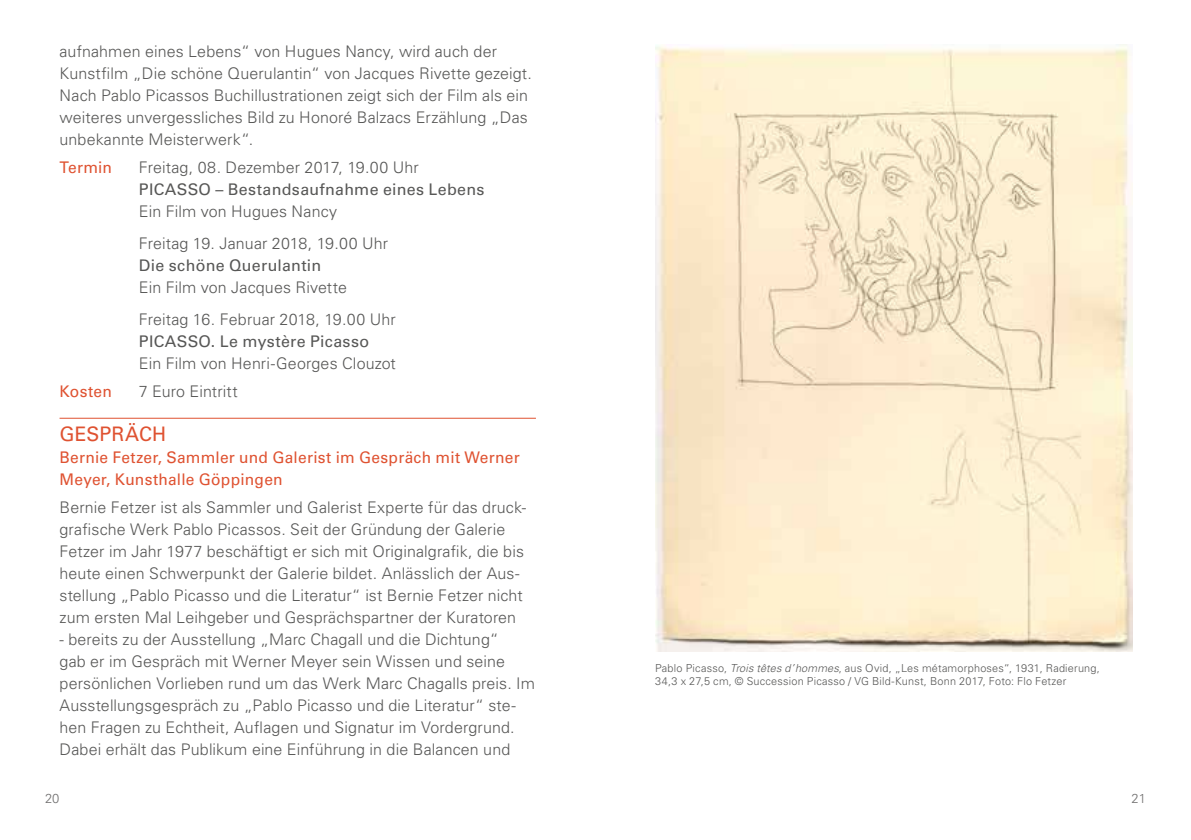
<style>
.page{position:relative;width:1191px;height:840px;background:#fff}
.page>*{position:absolute;margin:0;border:0;box-sizing:border-box;transform-origin:0 0}
.t1{font:20px "Univers LT Pro 55 Roman";letter-spacing:.01em;color:#df5231}
.t2{font:300 16px/22px "Univers LT Pro 45";letter-spacing:.01em;color:#575756}
.t3{font:16px/22px "Univers LT Pro 55 Roman";letter-spacing:.015em;color:#df5231}
.t4{font:16px "Univers LT Pro 55 Roman";letter-spacing:.02em;color:#575756}
.t5{font:300 13px "Univers LT Pro 45";color:#706f6f}
.t6{font:300 11px/13.2px "Univers LT Pro 45";letter-spacing:.02em;color:#575756}
.s1{font-style:italic}
</style>
<div class="page">
<hr style="left:60px;top:417px;width:476px;height:1px;background:#df5231">
<img style="left:655px;top:45px;width:477px;height:606px">
<p class="t2" style="left:60px;top:40px;width:474px">aufnahmen eines Lebens“ von Hugues Nancy, wird auch der Kunstfilm „Die schöne Querulantin“ von Jacques Rivette gezeigt.<br>Nach Pablo Picassos Buchillustrationen zeigt sich der Film als ein weiteres unvergessliches Bild zu Honoré Balzacs Erzählung „Das unbekannte Meisterwerk“.</p>
<p class="t3" style="left:60px;top:156px;width:54px">Termin</p>
<p class="t2" style="left:139px;top:156px;width:281px">Freitag, 08. Dezember 2017, 19.00 Uhr</p>
<p class="t4" style="left:139px;top:179px;width:347px">PICASSO – Bestandsaufnahme eines Lebens</p>
<p class="t2" style="left:139px;top:195px;width:251px;line-height:32px">Ein Film von Hugues Nancy<br>Freitag 19. Januar 2018, 19.00 Uhr</p>
<p class="t4" style="left:139px;top:255px;width:184px">Die schöne Querulantin</p>
<p class="t2" style="left:139px;top:271px;width:258px;line-height:32px">Ein Film von Jacques Rivette<br>Freitag 16. Februar 2018, 19.00 Uhr</p>
<p class="t4" style="left:139px;top:331px;width:232px">PICASSO. Le mystère Picasso</p>
<p class="t2" style="left:139px;top:352px;width:258px">Ein Film von Henri-Georges Clouzot</p>
<p class="t3" style="left:60px;top:380px;width:54px">Kosten</p>
<p class="t2" style="left:139px;top:380px;width:100px">7 Euro Eintritt</p>
<p class="t1" style="left:60px;top:421px;width:108px">GESPRÄCH</p>
<p class="t3" style="left:60px;top:446px;width:462px">Bernie Fetzer, Sammler und Galerist im Gespräch mit Werner<br>Meyer, Kunsthalle Göppingen</p>
<p class="t2" style="left:60px;top:495px;width:468px">Bernie Fetzer ist als Sammler und Galerist Experte für das druck&shy;grafische Werk Pablo Picassos. Seit der Gründung der Galerie Fetzer im Jahr 1977 beschäftigt er sich mit Originalgrafik, die bis heute einen Schwerpunkt der Galerie bildet. Anlässlich der Aus&shy;stellung „Pablo Picasso und die Literatur“ ist Bernie Fetzer nicht zum ersten Mal Leihgeber und Gesprächspartner der Kuratoren</p>
<p class="t2" style="left:60px;top:627px;width:477px">- bereits zu der Ausstellung „Marc Chagall und die Dichtung“<br>gab er im Gespräch mit Werner Meyer sein Wissen und seine persönlichen Vorlieben rund um das Werk Marc Chagalls preis. Im Ausstellungsgespräch zu „Pablo Picasso und die Literatur“ ste&shy;hen Fragen zu Echtheit, Auflagen und Signatur im Vordergrund.<br>Dabei erhält das Publikum eine Einführung in die Balancen und</p>
<p class="t6" style="left:655px;top:661px;width:446px">Pablo Picasso, <span class="s1">Trois têtes d’hommes</span>, aus Ovid, „Les métamorphoses“, 1931, Radierung,<br>34,3 x 27,5 cm, © Succession Picasso / VG Bild-Kunst, Bonn 2017, Foto: Flo Fetzer</p>
<p class="t5" style="left:45px;top:789px;width:16px">20</p>
<p class="t5" style="left:1131px;top:789px;width:16px">21</p>
</div>
